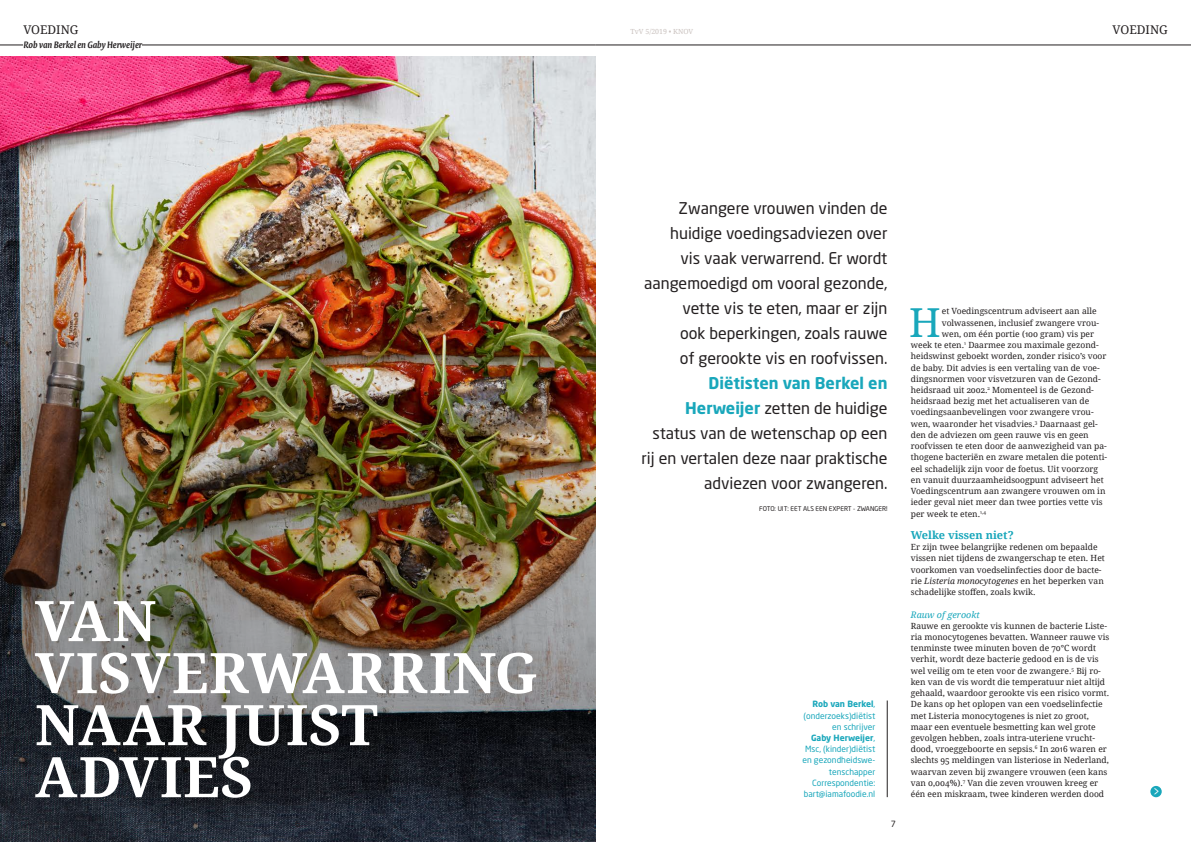
<style>
.page{position:relative;width:1191px;height:842px;background:#fff}
.page>*{position:absolute;margin:0;border:0;box-sizing:border-box;transform-origin:0 0}
.t1{font:700 56px/52px "Droid Serif Pro";letter-spacing:.015em;color:#fff}
.t2{font:39.9px "Droid Serif Pro";color:#19a7bb}
.t3{font:16px/25px "Neo Sans Std";color:#231f20;text-align:right}
.t4{font:12px "Droid Serif Pro";color:#231f20}
.t5{font:12px "Neo Sans Std";color:#fff}
.t6{font:700 11px "Droid Serif Pro";color:#19a7bb}
.t7{font:italic 600 10px "Versa Pro";color:#231f20}
.t8{font:italic 9px "Droid Serif Pro";color:#19a7bb}
.t9{font:8.5px/11.2px "Droid Serif Pro";color:#231f20}
.t10{font:8.5px/11.2px "Neo Sans Std";color:#19a7bb;text-align:right}
.t11{font:8.5px "Neo Sans Std";color:#231f20}
.t12{font:7px "Droid Serif Pro";color:#cac2bf}
.t13{font:6.5px "Neo Sans Std";color:#231f20}
.s1{font-weight:700;color:#19a7bb}
.s2{font-weight:700}
.s3{font-style:italic}
</style>
<div class="page">
<img style="left:0;top:56px;width:595px;height:786px">
<hr style="left:0;top:45px;width:595px;height:1px;background:#231f20">
<hr style="left:595px;top:45px;width:596px;height:1px;background:#231f20">
<div style="left:23px;top:40px;width:119px;height:8px;background:#fff"></div>
<div style="left:1150px;top:786px;width:11px;height:11px;background:#19a7bb;border-radius:50%"></div>
<hr style="left:887px;top:700px;width:1px;height:97px;background:#231f20">
<h3 class="t4" style="left:23px;top:21px;width:57px">VOEDING</h3>
<h3 class="t4" style="left:1112px;top:21px;width:57px">VOEDING</h3>
<p class="t12" style="left:630px;top:26px;width:64px">TvV 5/2019 • KNOV</p>
<p class="t7" style="left:23px;top:38px;width:120px">Rob van Berkel en Gaby Herweijer</p>
<h1 class="t1" style="left:35px;top:593px;width:504px">VAN<br>VISVERWARRING<br>NAAR JUIST<br>ADVIES</h1>
<h3 class="t3" style="left:644px;top:196px;width:245px">Zwangere vrouwen vinden de huidige voedingsadviezen over<br>vis vaak verwarrend. Er wordt aangemoedigd om vooral gezonde, vette vis te eten, maar er zijn<br>ook beperkingen, zoals rauwe<br>of gerookte vis en roofvissen.</h3>
<h3 class="t3" style="left:641px;top:370px;width:247px"><span class="s1">Diëtisten van Berkel en<br>Herweijer</span> zetten de huidige status van de wetenschap op een rij en vertalen deze naar praktische adviezen voor zwangeren.</h3>
<p class="t13" style="left:759px;top:505px;width:130px">FOTO: UIT: EET ALS EEN EXPERT - ZWANGER!</p>
<p class="t10" style="left:802px;top:698px;width:74px"><span class="s2">Rob van Berkel</span>, (onderzoeks)diëtist en schrijver<br><span class="s2">Gaby Herweijer</span>,<br>Msc, (kinder)diëtist en gezondheidswe&shy;tenschapper<br>Correspondentie: bart@iamafoodie.nl</p>
<p class="t11" style="left:295px;top:819px;width:7px">6</p>
<p class="t11" style="left:890px;top:819px;width:7px">7</p>
<h2 class="t2" style="left:909px;top:295px;width:33px">H</h2>
<p class="t9" style="left:941px;top:305px;width:156px">et Voedingscentrum adviseert aan alle</p>
<p class="t9" style="left:941px;top:317px;width:159px">volwassenen, inclusief zwangere vrou-</p>
<p class="t9" style="left:941px;top:328px;width:154px">wen, om één portie (100 gram) vis per</p>
<p class="t9" style="left:910px;top:339px;width:189px">week te eten.<sup>1</sup> Daarmee zou maximale gezond-</p>
<p class="t9" style="left:911px;top:350px;width:197px">heidswinst geboekt worden, zonder risico’s voor</p>
<p class="t9" style="left:911px;top:362px;width:190px">de baby. Dit advies is een vertaling van de voe-</p>
<p class="t9" style="left:911px;top:373px;width:191px">dingsnormen voor visvetzuren van de Gezond-</p>
<p class="t9" style="left:911px;top:384px;width:185px">heidsraad uit 2002.<sup>2</sup> Momenteel is de Gezond-</p>
<p class="t9" style="left:910px;top:395px;width:180px">heidsraad bezig met het actualiseren van de</p>
<p class="t9" style="left:910px;top:407px;width:184px">voedingsaanbevelingen voor zwangere vrou-</p>
<p class="t9" style="left:910px;top:418px;width:189px">wen, waaronder het visadvies.<sup>3</sup> Daarnaast gel-</p>
<p class="t9" style="left:910px;top:429px;width:179px">den de adviezen om geen rauwe vis en geen</p>
<p class="t9" style="left:910px;top:440px;width:197px">roofvissen te eten door de aanwezigheid van pa-</p>
<p class="t9" style="left:910px;top:451px;width:198px">thogene bacteriën en zware metalen die potenti-</p>
<p class="t9" style="left:910px;top:463px;width:189px">eel schadelijk zijn voor de foetus. Uit voorzorg</p>
<p class="t9" style="left:910px;top:474px;width:194px">en vanuit duurzaamheidsoogpunt adviseert het</p>
<p class="t9" style="left:910px;top:485px;width:196px">Voedingscentrum aan zwangere vrouwen om in</p>
<p class="t9" style="left:910px;top:496px;width:193px">ieder geval niet meer dan twee porties vette vis</p>
<p class="t9" style="left:910px;top:508px;width:77px">per week te eten.<sup>1,4</sup></p>
<p class="t6" style="left:910px;top:527px;width:104px">Welke vissen niet?</p>
<p class="t9" style="left:910px;top:541px;width:195px">Er zijn twee belangrijke redenen om bepaalde vissen niet tijdens de zwangerschap te eten. Het voorkomen van voedselinfecties door de bacte&shy;rie <span class="s3">Listeria monocytogenes</span> en het beperken van schadelijke stoffen, zoals kwik.</p>
<p class="t8" style="left:910px;top:608px;width:70px">Rauw of gerookt</p>
<p class="t9" style="left:910px;top:620px;width:200px">Rauwe en gerookte vis kunnen de bacterie Liste&shy;ria monocytogenes bevatten. Wanneer rauwe vis tenminste twee minuten boven de 70°C wordt verhit, wordt deze bacterie gedood en is de vis wel veilig om te eten voor de zwangere.<sup>5</sup> Bij ro&shy;ken van de vis wordt die temperatuur niet altijd gehaald, waardoor gerookte vis een risico vormt.<br>De kans op het oplopen van een voedselinfectie met Listeria monocytogenes is niet zo groot, maar een eventuele besmetting kan wel grote gevolgen hebben, zoals intra-uteriene vrucht&shy;dood, vroeggeboorte en sepsis.<sup>6</sup> In 2016 waren er slechts 95 meldingen van listeriose in Nederland, waarvan zeven bij zwangere vrouwen (een kans van 0,004%).<sup>7</sup> Van die zeven vrouwen kreeg er één een miskraam, twee kinderen werden dood</p>
<h3 class="t5" style="left:1152px;top:785px;width:9px">&gt;</h3>
</div>
